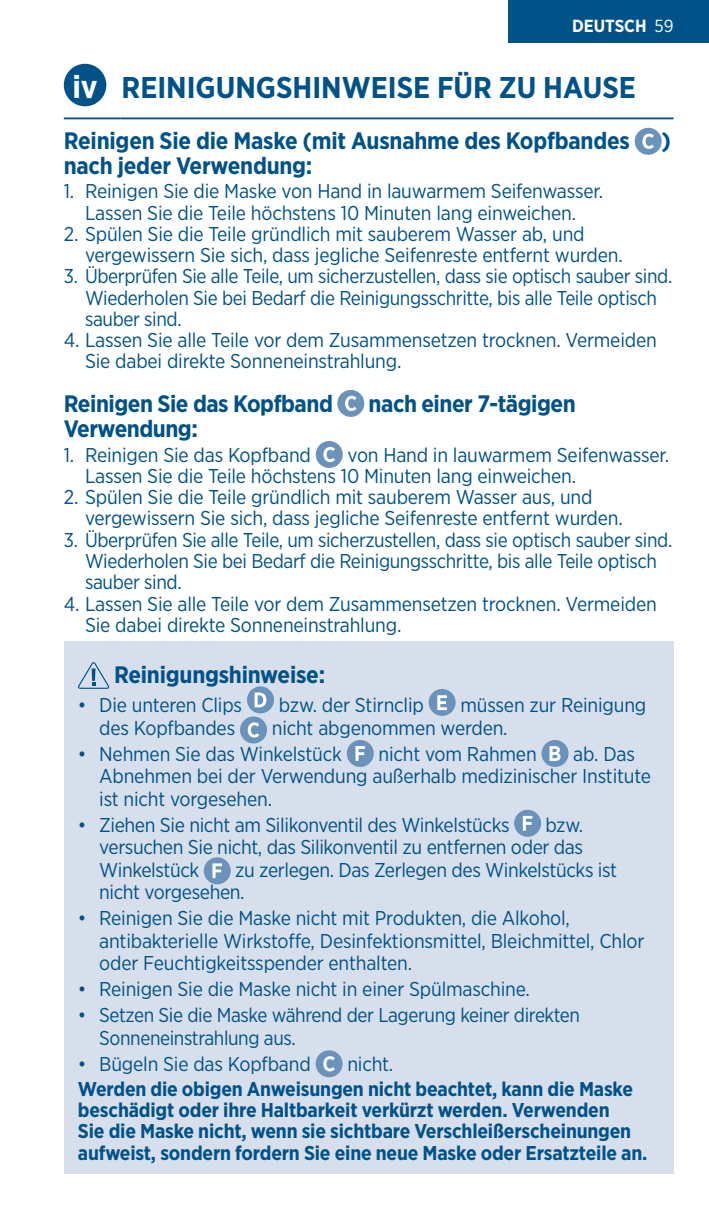
<style>
.page{position:relative;width:709px;height:1205px;background:#fff}
.page>*{position:absolute;margin:0;border:0;box-sizing:border-box;transform-origin:0 0}
.t1{font:700 30px "Gotham Narrow";color:#005288}
.t2{font:700 23.75px "Gotham Narrow";letter-spacing:-.01em;color:#005288}
.t3{font:20px/21.2px "Gotham Narrow";letter-spacing:-.01em;color:#005288}
.t4{font:700 20px/21.2px "Gotham Narrow";letter-spacing:-.01em;color:#005288}
.t5{font:700 17.5px "Gotham Narrow";color:#fff}
.s1{font-weight:400}
.s2{font-size:32px;color:#fff}
</style>
<div class="page">
<div style="left:508px;top:0;width:201px;height:43px;background:#005288"></div>
<hr style="left:64px;top:117px;width:56px;height:2px;background:#005288">
<hr style="left:120px;top:117px;width:553px;height:2px;background:#005288">
<div style="left:64px;top:64px;width:42px;height:42px;background:#005288;border-radius:50%"></div>
<div style="left:634px;top:128px;width:27px;height:27px;background:#6a92bb;border-radius:50%"></div>
<svg style="left:642px;top:134px;width:12px;height:15px"></svg>
<div style="left:337px;top:390px;width:27px;height:27px;background:#6a92bb;border-radius:50%"></div>
<svg style="left:345px;top:396px;width:11px;height:15px"></svg>
<div style="left:316px;top:441px;width:27px;height:27px;background:#6a92bb;border-radius:50%"></div>
<svg style="left:323px;top:447px;width:12px;height:15px"></svg>
<div style="left:64px;top:642px;width:609px;height:532px;background:#d7dfec"></div>
<svg style="left:78px;top:662px;width:31px;height:27px"></svg>
<div style="left:247px;top:686px;width:27px;height:27px;background:#6a92bb;border-radius:50%"></div>
<svg style="left:254px;top:692px;width:12px;height:15px"></svg>
<div style="left:428px;top:689px;width:27px;height:27px;background:#6a92bb;border-radius:50%"></div>
<svg style="left:437px;top:695px;width:10px;height:15px"></svg>
<div style="left:240px;top:716px;width:27px;height:27px;background:#6a92bb;border-radius:50%"></div>
<svg style="left:248px;top:722px;width:11px;height:15px"></svg>
<div style="left:347px;top:740px;width:27px;height:27px;background:#6a92bb;border-radius:50%"></div>
<svg style="left:355px;top:746px;width:10px;height:15px"></svg>
<div style="left:541px;top:740px;width:27px;height:27px;background:#6a92bb;border-radius:50%"></div>
<svg style="left:549px;top:746px;width:11px;height:15px"></svg>
<div style="left:514px;top:810px;width:27px;height:27px;background:#6a92bb;border-radius:50%"></div>
<svg style="left:523px;top:816px;width:9px;height:15px"></svg>
<div style="left:204px;top:857px;width:27px;height:27px;background:#6a92bb;border-radius:50%"></div>
<svg style="left:212px;top:863px;width:10px;height:15px"></svg>
<div style="left:315px;top:1050px;width:27px;height:27px;background:#6a92bb;border-radius:50%"></div>
<svg style="left:323px;top:1056px;width:12px;height:15px"></svg>
<p class="t5" style="left:572px;top:14px;width:103px">DEUTSCH <span class="s1">59</span></p>
<h1 class="t1" style="left:72px;top:68px;width:565px"><span class="s2">iv</span> REINIGUNGSHINWEISE FÜR ZU HAUSE</h1>
<p class="t2" style="left:64px;top:125px;width:567px">Reinigen Sie die Maske (mit Ausnahme des Kopfbandes</p>
<p class="t2" style="left:661px;top:125px;width:11px">)</p>
<p class="t2" style="left:64px;top:150px;width:250px">nach jeder Verwendung:</p>
<p class="t3" style="left:64px;top:180px;width:541px;text-align:center">1. Reinigen Sie die Maske von Hand in lauwarmem Seifenwasser.<br>Lassen Sie die Teile höchstens 10 Minuten lang einweichen.</p>
<p class="t3" style="left:85px;top:223px;width:539px;text-indent:-21px">2. Spülen Sie die Teile gründlich mit sauberem Wasser ab, und vergewissern Sie sich, dass jegliche Seifenreste entfernt wurden.</p>
<p class="t3" style="left:85px;top:265px;width:589px;text-indent:-21px">3. Überprüfen Sie alle Teile, um sicherzustellen, dass sie optisch sauber sind.<br>Wiederholen Sie bei Bedarf die Reinigungsschritte, bis alle Teile optisch sauber sind.</p>
<p class="t3" style="left:85px;top:329px;width:573px;text-indent:-21px">4. Lassen Sie alle Teile vor dem Zusammensetzen trocknen. Vermeiden<br>Sie dabei direkte Sonneneinstrahlung.</p>
<p class="t2" style="left:64px;top:388px;width:270px">Reinigen Sie das Kopfband</p>
<p class="t2" style="left:368px;top:388px;width:208px">nach einer 7-tägigen</p>
<p class="t2" style="left:64px;top:413px;width:136px">Verwendung:</p>
<p class="t3" style="left:64px;top:444px;width:249px">1. Reinigen Sie das Kopfband</p>
<p class="t3" style="left:85px;top:444px;width:585px;text-indent:262px">von Hand in lauwarmem Seifenwasser.<br>Lassen Sie die Teile höchstens 10 Minuten lang einweichen.</p>
<p class="t3" style="left:85px;top:486px;width:539px;text-indent:-21px">2. Spülen Sie die Teile gründlich mit sauberem Wasser aus, und vergewissern Sie sich, dass jegliche Seifenreste entfernt wurden.</p>
<p class="t3" style="left:85px;top:529px;width:589px;text-indent:-21px">3. Überprüfen Sie alle Teile, um sicherzustellen, dass sie optisch sauber sind.<br>Wiederholen Sie bei Bedarf die Reinigungsschritte, bis alle Teile optisch sauber sind.</p>
<p class="t3" style="left:85px;top:592px;width:573px;text-indent:-21px">4. Lassen Sie alle Teile vor dem Zusammensetzen trocknen. Vermeiden<br>Sie dabei direkte Sonneneinstrahlung.</p>
<p class="t2" style="left:114px;top:659px;width:213px">Reinigungshinweise:</p>
<p class="t3" style="left:78px;top:694px;width:166px">• Die unteren Clips</p>
<p class="t3" style="left:279px;top:694px;width:147px">bzw. der Stirnclip</p>
<p class="t3" style="left:460px;top:694px;width:187px">müssen zur Reinigung</p>
<p class="t3" style="left:99px;top:716px;width:137px">des Kopfbandes</p>
<p class="t3" style="left:272px;top:716px;width:237px">nicht abgenommen werden.</p>
<p class="t3" style="left:78px;top:743px;width:265px">• Nehmen Sie das Winkelstück</p>
<p class="t3" style="left:378px;top:743px;width:160px">nicht vom Rahmen</p>
<p class="t3" style="left:99px;top:742px;width:553px;line-height:22.5px;text-indent:474px">ab. Das<br>Abnehmen bei der Verwendung außerhalb medizinischer Institute ist nicht vorgesehen.</p>
<p class="t3" style="left:78px;top:814px;width:433px">• Ziehen Sie nicht am Silikonventil des Winkelstücks</p>
<p class="t3" style="left:99px;top:813px;width:485px;line-height:22.5px;text-align:justify;text-indent:446px">bzw. versuchen Sie nicht, das Silikonventil zu entfernen oder das Winkelstück</p>
<p class="t3" style="left:99px;top:858px;width:519px;line-height:22.5px;text-indent:136px">zu zerlegen. Das Zerlegen des Winkelstücks ist nicht vorgesehen.</p>
<p class="t3" style="left:99px;top:906px;width:546px;line-height:22.5px;text-indent:-21px">• Reinigen Sie die Maske nicht mit Produkten, die Alkohol, antibakterielle Wirkstoffe, Desinfektionsmittel, Bleichmittel, Chlor oder Feuchtigkeitsspender enthalten.</p>
<p class="t3" style="left:78px;top:978px;width:453px">• Reinigen Sie die Maske nicht in einer Spülmaschine.</p>
<p class="t3" style="left:99px;top:1004px;width:482px;line-height:22.5px;text-indent:-21px">• Setzen Sie die Maske während der Lagerung keiner direkten<br>Sonneneinstrahlung aus.</p>
<p class="t3" style="left:78px;top:1053px;width:234px">• Bügeln Sie das Kopfband</p>
<p class="t3" style="left:347px;top:1053px;width:47px">nicht.</p>
<p class="t4" style="left:78px;top:1078px;width:571px">Werden die obigen Anweisungen nicht beachtet, kann die Maske beschädigt oder ihre Haltbarkeit verkürzt werden. Verwenden<br>Sie die Maske nicht, wenn sie sichtbare Verschleißerscheinungen aufweist, sondern fordern Sie eine neue Maske oder Ersatzteile an.</p>
</div>
